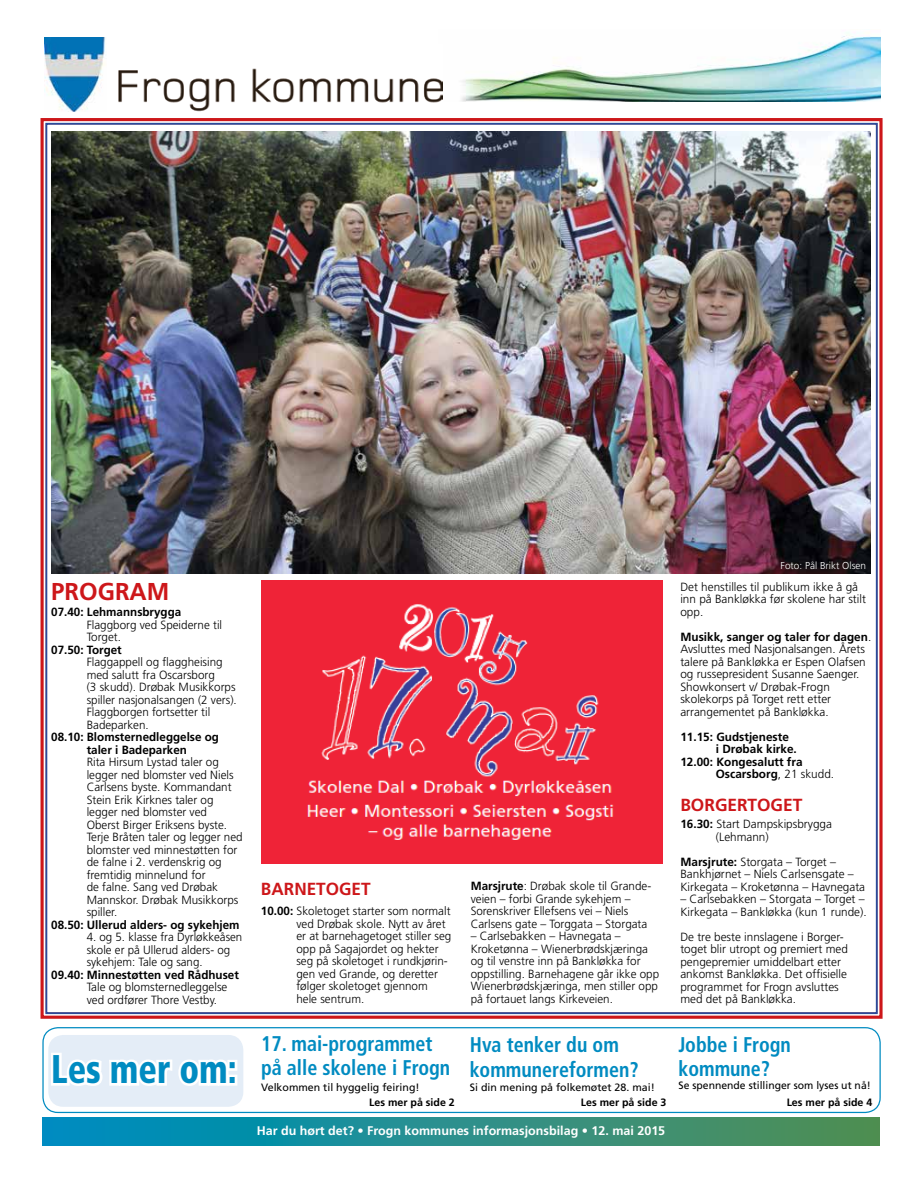
<style>
.page{position:relative;width:922px;height:1188px;background:#fff}
.page>*{position:absolute;margin:0;border:0;box-sizing:border-box;transform-origin:0 0}
.t1{font:900 condensed 40px "Frutiger";color:#008bc1;scale:.86 1}
.t2{font:700 24.38px "Frutiger";color:#cd171a}
.t3{font:700 condensed 21.25px/23.8px "Frutiger";color:#008bc1;scale:.94 1}
.t4{font:700 17.5px "Frutiger";color:#cd171a}
.t5{font:700 12.5px "Frutiger";color:#fff}
.t6{font:300 11.88px/12.5px "Frutiger";color:#000}
.t7{font:700 11.88px/12.5px "Frutiger";color:#000;text-align:center}
.t8{font:10.62px "Frutiger";color:#000}
.t9{font:700 10.62px "Frutiger";color:#000}
.t10{font:300 10px "Frutiger";color:#fff}
.s1{font-weight:700}
.s2{font-weight:300}
</style>
<div class="page">
<img style="left:442px;top:35px;width:438px;height:66px">
<img style="left:118px;top:68px;width:324px;height:44px">
<svg style="left:43px;top:1117px;width:836px;height:27px;background:#268e8b"></svg>
<img style="left:45px;top:38px;width:60px;height:73px">
<div style="left:42px;top:1026px;width:838px;height:86px;border:1px solid #008bc1;border-radius:15px"></div>
<div style="left:48px;top:1034px;width:195px;height:72px;background:#e4edf7;border-radius:15px"></div>
<svg style="left:51px;top:1053px;width:186px;height:33px"></svg>
<img style="left:40px;top:118px;width:843px;height:901px">
<h2 class="t2" style="left:51px;top:577px;width:120px">PROGRAM</h2>
<p class="t7" style="left:51px;top:605px;width:131px">07.40: Lehmannsbrygga</p>
<p class="t6" style="left:87px;top:618px;width:137px">Flaggborg ved Speiderne til<br>Torget.</p>
<p class="t7" style="left:51px;top:643px;width:72px">07.50: Torget</p>
<p class="t6" style="left:87px;top:655px;width:152px">Flaggappell og flaggheising med salutt fra Oscarsborg<br>(3 skudd). Drøbak Musikkorps spiller nasjonalsangen (2 vers).<br>Flaggborgen fortsetter til<br>Badeparken.</p>
<p class="t7" style="left:51px;top:730px;width:169px">08.10: Blomsternedleggelse og taler i Badeparken</p>
<p class="t6" style="left:87px;top:755px;width:157px">Rita Hirsum Lystad taler og legger ned blomster ved Niels<br>Carlsens byste. Kommandant<br>Stein Erik Kirknes taler og legger ned blomster ved<br>Oberst Birger Eriksens byste.<br>Terje Bråten taler og legger ned blomster ved minnestøtten for de falne i 2. verdenskrig og fremtidig minnelund for<br>de falne. Sang ved Drøbak<br>Mannskor. Drøbak Musikkorps spiller.</p>
<p class="t7" style="left:51px;top:918px;width:190px">08.50: Ullerud alders- og sykehjem</p>
<p class="t6" style="left:87px;top:930px;width:157px">4. og 5. klasse fra Dyrløkkeåsen skole er på Ullerud alders- og sykehjem: Tale og sang.</p>
<p class="t7" style="left:51px;top:968px;width:189px">09.40: Minnestøtten ved Rådhuset</p>
<p class="t6" style="left:87px;top:980px;width:142px">Tale og blomsternedleggelse ved ordfører Thore Vestby.</p>
<h1 class="t1" style="left:51px;top:1044px;width:217px">Les mer om:</h1>
<h3 class="t4" style="left:261px;top:878px;width:111px">BARNETOGET</h3>
<p class="t6" style="left:296px;top:904px;width:156px;text-indent:-35px"><span class="s1">10.00:</span> Skoletoget starter som normalt ved Drøbak skole. Nytt av året er at barnehagetoget stiller seg opp på Sagajordet og hekter seg på skoletoget i rundkjørin&shy;gen ved Grande, og deretter følger skoletoget gjennom hele sentrum.</p>
<h3 class="t3" style="left:261px;top:1031px;width:203px">17. mai-programmet på alle skolene i Frogn</h3>
<p class="t8" style="left:261px;top:1080px;width:160px">Velkommen til hyggelig feiring!</p>
<p class="t9" style="left:369px;top:1095px;width:87px">Les mer på side 2</p>
<p class="t6" style="left:470px;top:879px;width:181px"><span class="s1">Marsjrute</span>: Drøbak skole til Grande&shy;veien – forbi Grande sykehjem – Sorenskriver Ellefsens vei – Niels Carlsens gate – Torggata – Storgata</p>
<p class="t6" style="left:470px;top:929px;width:190px">– Carlsebakken – Havnegata – Kroketønna – Wienerbrødskjæringa og til venstre inn på Bankløkka for oppstilling. Barnehagene går ikke opp Wienerbrødskjæringa, men stiller opp på fortauet langs Kirkeveien.</p>
<h3 class="t3" style="left:469px;top:1031px;width:181px;line-height:25px">Hva tenker du om kommunereformen?</h3>
<p class="t8" style="left:469px;top:1080px;width:186px">Si din mening på folkemøtet 28. mai!</p>
<p class="t9" style="left:580px;top:1095px;width:87px">Les mer på side 3</p>
<p class="t5" style="left:257px;top:1123px;width:410px">Har du hørt det? • Frogn kommunes informasjonsbilag • 12. mai 2015</p>
<p class="t10" style="left:780px;top:560px;width:87px">Foto: Pål Brikt Olsen</p>
<p class="t6" style="left:680px;top:580px;width:187px">Det henstilles til publikum ikke å gå inn på Bankløkka før skolene har stilt opp.</p>
<p class="t6" style="left:680px;top:630px;width:192px"><span class="s1">Musikk, sanger og taler for dagen</span>.<br>Avsluttes med Nasjonalsangen. Årets talere på Bankløkka er Espen Olafsen og russepresident Susanne Saenger.<br>Showkonsert v/ Drøbak-Frogn skolekorps på Torget rett etter arrangementet på Bankløkka.</p>
<p class="t7" style="left:680px;top:730px;width:110px">11.15: Gudstjeneste</p>
<p class="t7" style="left:715px;top:742px;width:83px">i Drøbak kirke.</p>
<p class="t7" style="left:680px;top:755px;width:124px">12.00: Kongesalutt fra</p>
<p class="t7" style="left:715px;top:767px;width:120px">Oscarsborg<span class="s2">, 21 skudd.</span></p>
<h3 class="t4" style="left:680px;top:794px;width:123px">BORGERTOGET</h3>
<p class="t6" style="left:715px;top:817px;width:118px;text-indent:-35px"><span class="s1">16.30:</span> Start Dampskipsbrygga (Lehmann)</p>
<p class="t6" style="left:680px;top:855px;width:186px"><span class="s1">Marsjrute:</span> Storgata – Torget –<br>Bankhjørnet – Niels Carlsensgate –<br>Kirkegata – Kroketønna – Havnegata</p>
<p class="t6" style="left:680px;top:892px;width:188px">– Carlsebakken – Storgata – Torget –<br>Kirkegata – Bankløkka (kun 1 runde).</p>
<p class="t6" style="left:680px;top:930px;width:169px">De tre beste innslagene i Borger&shy;toget blir utropt og premiert med pengepremier umiddelbart etter ankomst Bankløkka. Det offisielle programmet for Frogn avsluttes med det på Bankløkka.</p>
<h3 class="t3" style="left:678px;top:1032px;width:121px">Jobbe i Frogn kommune?</h3>
<p class="t8" style="left:678px;top:1079px;width:194px">Se spennende stillinger som lyses ut nå!</p>
<p class="t9" style="left:786px;top:1095px;width:87px">Les mer på side 4</p>
</div>
